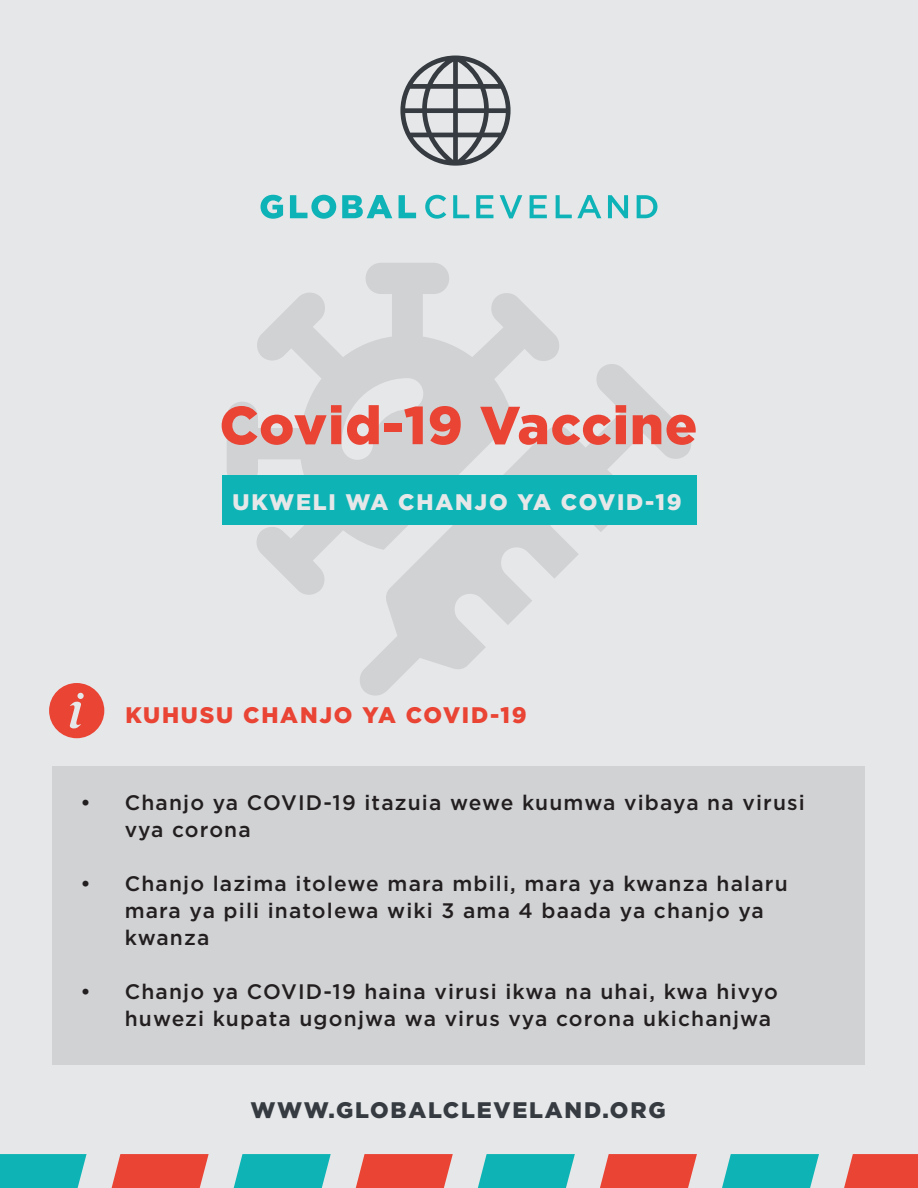
<style>
.page{position:relative;width:918px;height:1188px;background:#e6e7e9}
.page>*{position:absolute;margin:0;border:0;box-sizing:border-box;transform-origin:0 0}
.t1{font:900 53.55px "Gotham HTF";letter-spacing:.02em;color:#e94434}
.t2{font:900 22.5px "Gotham HTF";letter-spacing:.08em;color:#e6e7e9}
.t3{font:900 22.5px "Gotham HTF";letter-spacing:.08em;color:#353b40}
.t4{font:900 22.5px "Gotham HTF";letter-spacing:.08em;color:#e94434}
.t5{font:500 21px/27px "Gotham HTF";letter-spacing:.055em;color:#231f20}
</style>
<div class="page">
<svg style="left:227px;top:263px;width:332px;height:332px"></svg>
<svg style="left:358px;top:363px;width:335px;height:333px"></svg>
<svg style="left:261px;top:195px;width:396px;height:24px"></svg>
<svg style="left:400px;top:56px;width:111px;height:110px"></svg>
<div style="left:222px;top:476px;width:474px;height:49px;background:#0eb4b5"></div>
<svg style="left:0;top:1154px;width:87px;height:34px;background:#1ab6b8"></svg>
<svg style="left:112px;top:1154px;width:97px;height:34px;background:#e85344"></svg>
<svg style="left:234px;top:1154px;width:97px;height:34px;background:#22b8b9"></svg>
<svg style="left:356px;top:1154px;width:97px;height:34px;background:#e85344"></svg>
<svg style="left:478px;top:1154px;width:97px;height:34px;background:#22b8b9"></svg>
<svg style="left:600px;top:1154px;width:97px;height:34px;background:#e85344"></svg>
<svg style="left:722px;top:1154px;width:97px;height:34px;background:#22b8b9"></svg>
<svg style="left:844px;top:1154px;width:74px;height:34px;background:#e84e3f"></svg>
<div style="left:53px;top:766px;width:812px;height:299px;background:#d1d2d4"></div>
<svg style="left:49px;top:683px;width:55px;height:55px"></svg>
<h1 class="t1" style="left:220px;top:394px;width:479px">Covid-19 Vaccine</h1>
<p class="t2" style="left:233px;top:489px;width:451px">UKWELI WA CHANJO YA COVID-19</p>
<p class="t4" style="left:125px;top:702px;width:403px">KUHUSU CHANJO YA COVID-19</p>
<p class="t5" style="left:125px;top:789px;width:682px;text-indent:-44px">• Chanjo ya COVID-19 itazuia wewe kuumwa vibaya na virusi vya corona</p>
<p class="t5" style="left:125px;top:870px;width:665px;text-indent:-44px">• Chanjo lazima itolewe mara mbili, mara ya kwanza halaru mara ya pili inatolewa wiki 3 ama 4 baada ya chanjo ya kwanza</p>
<p class="t5" style="left:125px;top:978px;width:655px;text-indent:-44px">• Chanjo ya COVID-19 haina virusi ikwa na uhai, kwa hivyo huwezi kupata ugonjwa wa virus vya corona ukichanjwa</p>
<p class="t3" style="left:251px;top:1097px;width:417px">WWW.GLOBALCLEVELAND.ORG</p>
</div>
